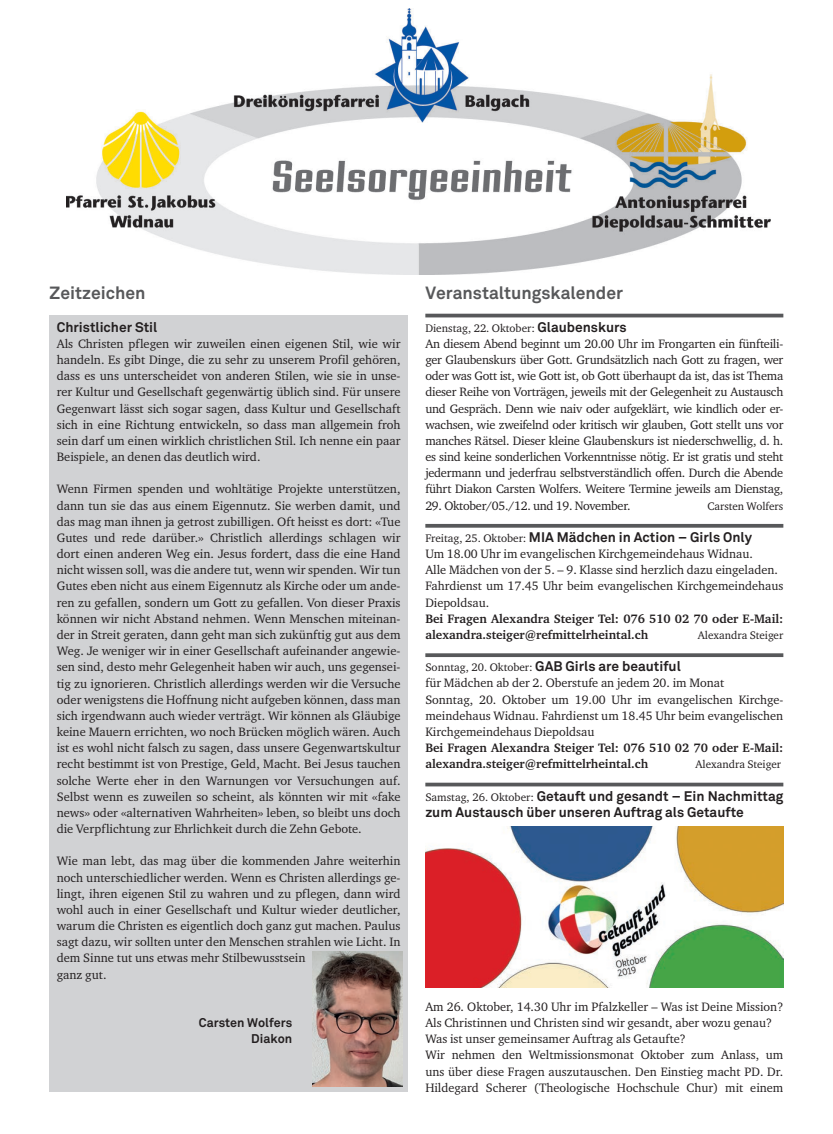
<style>
.page{position:relative;width:833px;height:1134px;background:#fff}
.page>*{position:absolute;margin:0;border:0;box-sizing:border-box;transform-origin:0 0}
.t1{font:700 17.5px "Akkurat";color:#57585a}
.t2{font:700 13.75px/16.1px "Akkurat";color:#231f20}
.t3{font:12.5px/16.1px "Charter ITC Std";color:#231f20;text-align:justify}
.t4{font:700 12.5px/16.1px "Charter ITC Std";color:#231f20}
.t5{font:12.5px "Charter ITC Std";letter-spacing:-.02em;color:#231f20}
.t6{font:700 12.5px "Akkurat";color:#231f20}
.t7{font:11.25px "Charter ITC Std";color:#231f20}
.s1{font-family:"Akkurat";font-weight:700;font-size:13.75px}
.s2{font-family:"Charter ITC Std";font-weight:400;font-size:11.25px}
</style>
<div class="page">
<div style="left:50px;top:315px;width:357px;height:776px;background:#d1d2d4"></div>
<img style="left:66px;top:8px;width:704px;height:266px">
<hr style="left:425px;top:314px;width:358px;height:3px;background:#57585a">
<svg style="left:425px;top:524px;width:358px;height:4px"></svg>
<svg style="left:425px;top:653px;width:358px;height:4px"></svg>
<hr style="left:425px;top:783px;width:358px;height:3px;background:#57585a">
<img style="left:313px;top:951px;width:90px;height:136px">
<img style="left:425px;top:826px;width:359px;height:162px">
<p class="t1" style="left:50px;top:282px;width:97px">Zeitzeichen</p>
<p class="t2" style="left:57px;top:319px;width:102px">Christlicher Stil</p>
<p class="t3" style="left:57px;top:335px;width:345px">Als Christen pflegen wir zuweilen einen eigenen Stil, wie wir handeln. Es gibt Dinge, die zu sehr zu unserem Profil gehören, dass es uns unterscheidet von anderen Stilen, wie sie in unse&shy;rer Kultur und Gesellschaft gegenwärtig üblich sind. Für unsere Gegenwart lässt sich sogar sagen, dass Kultur und Gesellschaft sich in eine Richtung entwickeln, so dass man allgemein froh sein darf um einen wirklich christlichen Stil. Ich nenne ein paar Beispiele, an denen das deutlich wird.</p>
<p class="t3" style="left:57px;top:481px;width:345px">Wenn Firmen spenden und wohltätige Projekte unterstützen, dann tun sie das aus einem Eigennutz. Sie werben damit, und das mag man ihnen ja getrost zubilligen. Oft heisst es dort: «Tue Gutes und rede darüber.» Christlich allerdings schlagen wir dort einen anderen Weg ein. Jesus fordert, dass die eine Hand nicht wissen soll, was die andere tut, wenn wir spenden. Wir tun</p>
<p class="t3" style="left:57px;top:578px;width:345px">Gutes eben nicht aus einem Eigennutz als Kirche oder um ande&shy;ren zu gefallen, sondern um Gott zu gefallen. Von dieser Praxis können wir nicht Abstand nehmen. Wenn Menschen miteinan&shy;der in Streit geraten, dann geht man sich zukünftig gut aus dem Weg. Je weniger wir in einer Gesellschaft aufeinander angewie&shy;sen sind, desto mehr Gelegenheit haben wir auch, uns gegensei&shy;tig zu ignorieren. Christlich allerdings werden wir die Versuche oder wenigstens die Hoffnung nicht aufgeben können, dass man sich irgendwann auch wieder verträgt. Wir können als Gläubige keine Mauern errichten, wo noch Brücken möglich wären. Auch ist es wohl nicht falsch zu sagen, dass unsere Gegenwartskultur recht bestimmt ist von Prestige, Geld, Macht. Bei Jesus tauchen solche Werte eher in den Warnungen vor Versuchungen auf.<br>Selbst wenn es zuweilen so scheint, als könnten wir mit «fake news» oder «alternativen Wahrheiten» leben, so bleibt uns doch die Verpflichtung zur Ehrlichkeit durch die Zehn Gebote.</p>
<p class="t3" style="left:57px;top:853px;width:345px">Wie man lebt, das mag über die kommenden Jahre weiterhin noch unterschiedlicher werden. Wenn es Christen allerdings ge&shy;lingt, ihren eigenen Stil zu wahren und zu pflegen, dann wird wohl auch in einer Gesellschaft und Kultur wieder deutlicher, warum die Christen es eigentlich doch ganz gut machen. Paulus sagt dazu, wir sollten unter den Menschen strahlen wie Licht. In dem Sinne tut uns etwas mehr Stilbewusstsein</p>
<p class="t3" style="left:57px;top:966px;width:51px">ganz gut.</p>
<p class="t6" style="left:199px;top:1015px;width:95px">Carsten Wolfers</p>
<p class="t6" style="left:251px;top:1031px;width:42px">Diakon</p>
<p class="t1" style="left:425px;top:282px;width:199px">Veranstaltungskalender</p>
<p class="t7" style="left:425px;top:321px;width:203px">Dienstag, 22. Oktober: <span class="s1">Glaubenskurs</span></p>
<p class="t3" style="left:425px;top:335px;width:359px">An diesem Abend beginnt um 20.00 Uhr im Frongarten ein fünfteili&shy;ger Glaubenskurs über Gott. Grundsätzlich nach Gott zu fragen, wer oder was Gott ist, wie Gott ist, ob Gott überhaupt da ist, das ist Thema dieser Reihe von Vorträgen, jeweils mit der Gelegenheit zu Austausch und Gespräch. Denn wie naiv oder aufgeklärt, wie kindlich oder er&shy;wachsen, wie zweifelnd oder kritisch wir glauben, Gott stellt uns vor manches Rätsel. Dieser kleine Glaubenskurs ist niederschwellig, d. h. es sind keine sonderlichen Vorkenntnisse nötig. Er ist gratis und steht jedermann und jederfrau selbstverständlich offen. Durch die Abende führt Diakon Carsten Wolfers. Weitere Termine jeweils am Dienstag,</p>
<p class="t5" style="left:425px;top:497px;width:207px">29. Oktober/05./12. und 19. November.</p>
<p class="t7" style="left:707px;top:499px;width:78px">Carsten Wolfers</p>
<p class="t2" style="left:425px;top:529px;width:328px"><span class="s2">Freitag, 25. Oktober:</span> MIA Mädchen in Action – Girls Only</p>
<p class="t3" style="left:425px;top:545px;width:329px">Um 18.00 Uhr im evangelischen Kirchgemeindehaus Widnau.</p>
<p class="t3" style="left:425px;top:562px;width:354px">Alle Mädchen von der 5. – 9. Klasse sind herzlich dazu eingeladen.</p>
<p class="t3" style="left:425px;top:578px;width:359px">Fahrdienst um 17.45 Uhr beim evangelischen Kirchgemeindehaus<br>Diepoldsau.</p>
<p class="t4" style="left:425px;top:610px;width:359px">Bei Fragen Alexandra Steiger Tel: 076 510 02 70 oder E-Mail: alexandra.steiger@refmittelrheintal.ch</p>
<p class="t7" style="left:698px;top:628px;width:87px">Alexandra Steiger</p>
<p class="t2" style="left:425px;top:658px;width:257px"><span class="s2">Sonntag, 20. Oktober:</span> GAB Girls are beautiful</p>
<p class="t3" style="left:425px;top:675px;width:300px">für Mädchen ab der 2. Oberstufe an jedem 20. im Monat</p>
<p class="t3" style="left:425px;top:691px;width:359px">Sonntag, 20. Oktober um 19.00 Uhr im evangelischen Kirchge&shy;meindehaus Widnau. Fahrdienst um 18.45 Uhr beim evangelischen Kirchgemeindehaus Diepoldsau</p>
<p class="t4" style="left:425px;top:740px;width:359px">Bei Fragen Alexandra Steiger Tel: 076 510 02 70 oder E-Mail: alexandra.steiger@refmittelrheintal.ch</p>
<p class="t7" style="left:695px;top:757px;width:87px">Alexandra Steiger</p>
<p class="t2" style="left:425px;top:788px;width:359px"><span class="s2">Samstag, 26. Oktober:</span> Getauft und gesandt – Ein Nachmittag zum Austausch über unseren Auftrag als Getaufte</p>
<p class="t3" style="left:425px;top:998px;width:359px">Am 26. Oktober, 14.30 Uhr im Pfalzkeller – Was ist Deine Mission?<br>Als Christinnen und Christen sind wir gesandt, aber wozu genau?</p>
<p class="t3" style="left:425px;top:1031px;width:262px">Was ist unser gemeinsamer Auftrag als Getaufte?</p>
<p class="t3" style="left:425px;top:1047px;width:359px">Wir nehmen den Weltmissionsmonat Oktober zum Anlass, um uns über diese Fragen auszutauschen. Den Einstieg macht PD. Dr.</p>
<p class="t3" style="left:425px;top:1079px;width:359px">Hildegard Scherer (Theologische Hochschule Chur) mit einem</p>
</div>
